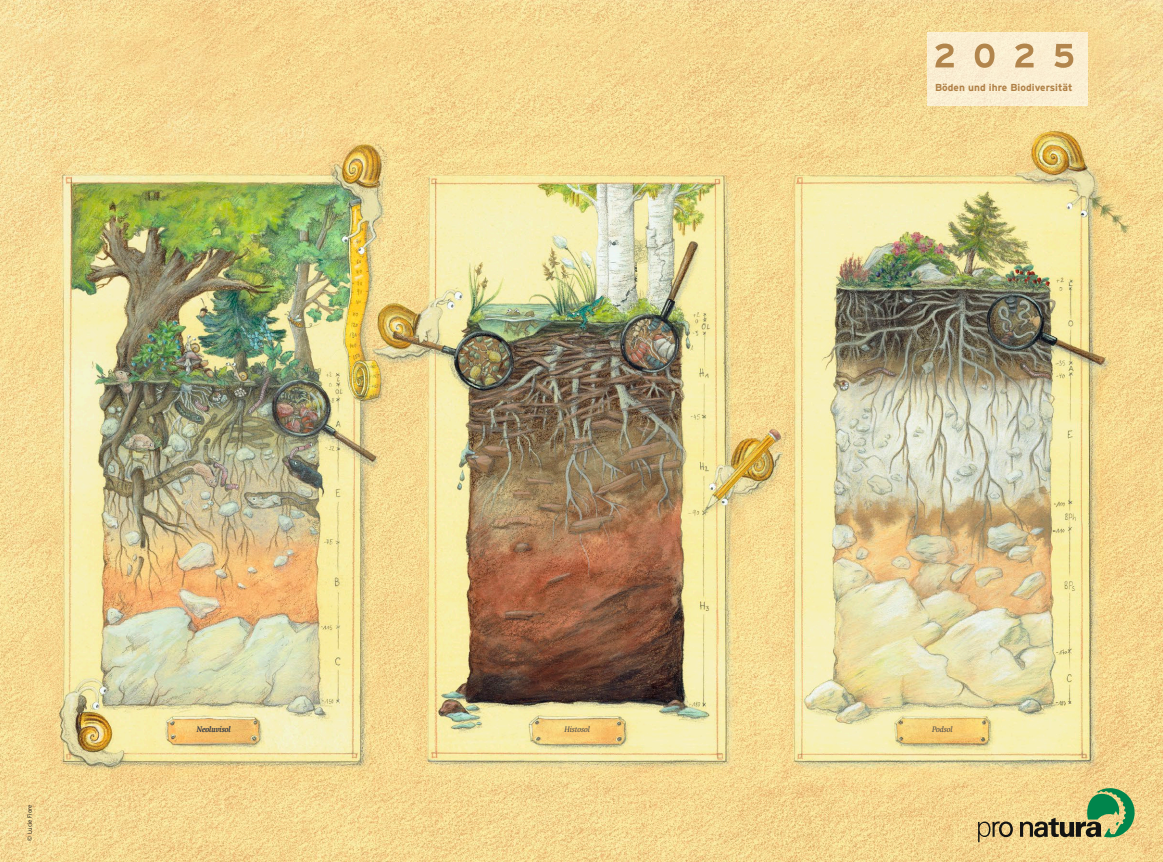
<style>
.page{position:relative;width:1163px;height:862px;background:#fff}
.page>*{position:absolute;margin:0;border:0;box-sizing:border-box;transform-origin:0 0}
.t1{font:700 10.1px "Interstate";color:#af7f44}
.t2{font:italic 500 8.2px "Slimbach Std";color:#4d4d4c;scale:.9 1}
.t3{font:300 6px "Interstate";color:#131413}
</style>
<div class="page">
<img style="left:0;top:0;width:1162px;height:862px">
<div style="left:927px;top:33px;width:160px;height:73px;background:#fbeed2"></div>
<svg style="left:935px;top:44px;width:18px;height:23px"></svg>
<svg style="left:974px;top:44px;width:20px;height:24px"></svg>
<svg style="left:1015px;top:44px;width:18px;height:23px"></svg>
<svg style="left:1054px;top:44px;width:19px;height:24px"></svg>
<svg style="left:977px;top:821px;width:35px;height:21px"></svg>
<svg style="left:1019px;top:787px;width:116px;height:51px;background:#a6ac70"></svg>
<p class="t1" style="left:934px;top:81px;width:139px">Böden und ihre Biodiversität</p>
<p class="t3" style="left:26px;top:841px;width:38px;rotate:-90deg">© Lucie Fiore</p>
<p class="t2" style="left:197px;top:725px;width:39px">Neoluvisol</p>
<p class="t2" style="left:564px;top:725px;width:30px">Histosol</p>
<p class="t2" style="left:932px;top:725px;width:24px">Podsol</p>
</div>
